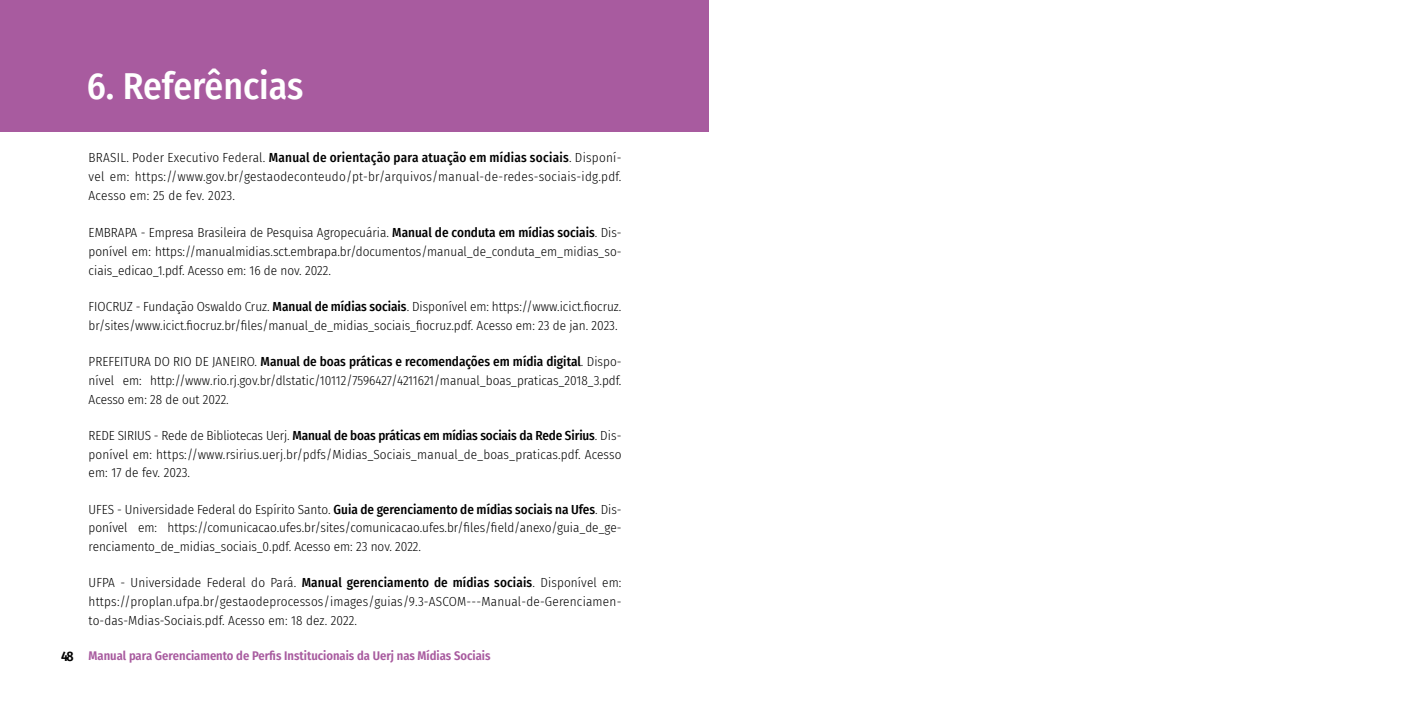
<style>
.page{position:relative;width:1418px;height:709px;background:#fff}
.page>*{position:absolute;margin:0;border:0;box-sizing:border-box;transform-origin:0 0}
.titulo_CAPITULO{font:500 37.5px "Fira Sans Condensed";color:#fff}
.Paragrafo_de_texto{font:300 13.12px/18.8px "Fira Sans Condensed";color:#000;text-align:justify}
.t1{font:600 12.5px "Fira Sans Condensed";color:#a85b9f}
.s1{font-weight:500}
.s2{font-size:13.75px;color:#000}
</style>
<div class="page">
<div style="left:0;top:0;width:709px;height:131px;background:#a85b9f"></div>
<p class="titulo_CAPITULO" style="left:87px;top:56px;width:218px">6. Referências</p>
<p class="Paragrafo_de_texto" style="left:89px;top:148px;width:534px">BRASIL. Poder Executivo Federal. <span class="s1">Manual de orientação para atuação em mídias sociais</span>. Disponí&shy;vel em: https://www.gov.br/gestaodeconteudo/pt-br/arquivos/manual-de-redes-sociais-idg.pdf.<br>Acesso em: 25 de fev. 2023.</p>
<p class="Paragrafo_de_texto" style="left:89px;top:223px;width:534px">EMBRAPA - Empresa Brasileira de Pesquisa Agropecuária. <span class="s1">Manual de conduta em mídias sociais</span>. Dis&shy;ponível em: https://manualmidias.sct.embrapa.br/documentos/manual_de_conduta_em_midias_so&shy;ciais_edicao_1.pdf. Acesso em: 16 de nov. 2022.</p>
<p class="Paragrafo_de_texto" style="left:89px;top:297px;width:534px">FIOCRUZ - Fundação Oswaldo Cruz. <span class="s1">Manual de mídias sociais</span>. Disponível em: https://www.icict.fiocruz. br/sites/www.icict.fiocruz.br/files/manual_de_midias_sociais_fiocruz.pdf. Acesso em: 23 de jan. 2023.</p>
<p class="Paragrafo_de_texto" style="left:89px;top:352px;width:534px">PREFEITURA DO RIO DE JANEIRO. <span class="s1">Manual de boas práticas e recomendações em mídia digital</span>. Dispo&shy;nível em: http://www.rio.rj.gov.br/dlstatic/10112/7596427/4211621/manual_boas_praticas_2018_3.pdf.<br>Acesso em: 28 de out 2022.</p>
<p class="Paragrafo_de_texto" style="left:89px;top:426px;width:534px">REDE SIRIUS - Rede de Bibliotecas Uerj. <span class="s1">Manual de boas práticas em mídias sociais da Rede Sirius</span>. Dis&shy;ponível em: https://www.rsirius.uerj.br/pdfs/Midias_Sociais_manual_de_boas_praticas.pdf. Acesso em: 17 de fev. 2023.</p>
<p class="Paragrafo_de_texto" style="left:89px;top:499px;width:534px">UFES - Universidade Federal do Espírito Santo. <span class="s1">Guia de gerenciamento de mídias sociais na Ufes</span>. Dis&shy;ponível em: https://comunicacao.ufes.br/sites/comunicacao.ufes.br/files/field/anexo/guia_de_ge&shy;renciamento_de_midias_sociais_0.pdf. Acesso em: 23 nov. 2022.</p>
<p class="Paragrafo_de_texto" style="left:89px;top:573px;width:534px">UFPA - Universidade Federal do Pará. <span class="s1">Manual gerenciamento de mídias sociais</span>. Disponível em: https://proplan.ufpa.br/gestaodeprocessos/images/guias/9.3-ASCOM---Manual-de-Gerenciamen&shy;to-das-Mdias-Sociais.pdf. Acesso em: 18 dez. 2022.</p>
<p class="t1" style="left:61px;top:645px;width:431px"><span class="s2">48</span> Manual para Gerenciamento de Perfis Institucionais da Uerj nas Mídias Sociais</p>
</div>
